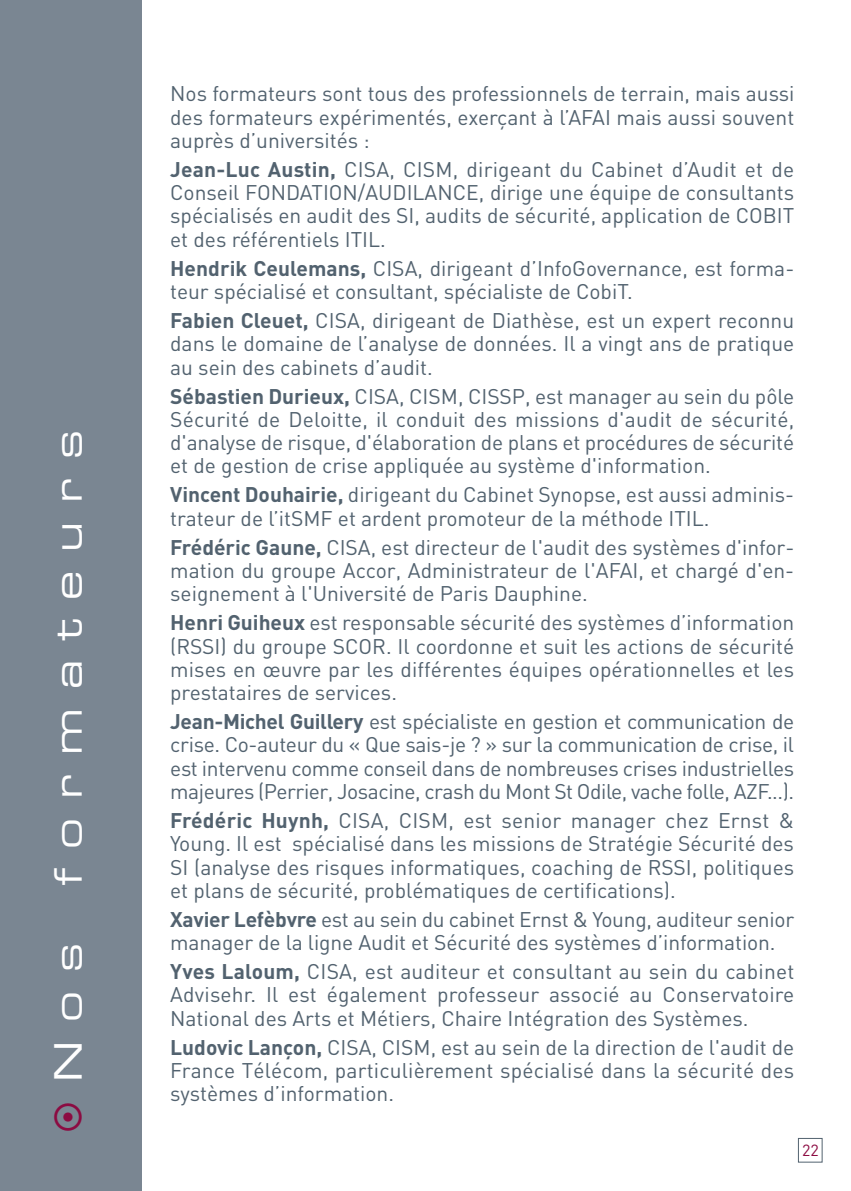
<style>
.page{position:relative;width:851px;height:1191px;background:#fff}
.page>*{position:absolute;margin:0;border:0;box-sizing:border-box;transform-origin:0 0}
.t1{font:38px "Eurostile Extended Two";letter-spacing:.5em;color:#fff}
.t2{font:21px/23.2px "DIN";color:#52626f;text-align:justify}
.t3{font:16px "DIN";color:#8c0b42}
.s1{font-weight:700}
</style>
<div class="page">
<div style="left:797px;top:1138px;width:25px;height:24px;border:1px solid #52626f"></div>
<div style="left:0;top:0;width:142px;height:1191px;background:#7a8692"></div>
<h1 class="t1" style="left:54px;top:886px;width:458px;rotate:-90deg">formateurs</h1>
<h1 class="t1" style="left:54px;top:1082px;width:141px;rotate:-90deg">Nos</h1>
<p class="t2" style="left:170px;top:85px;width:625px">Nos formateurs sont tous des professionnels de terrain, mais aussi des formateurs expérimentés, exerçant à l’AFAI mais aussi souvent auprès d’universités :</p>
<p class="t2" style="left:170px;top:160px;width:625px"><span class="s1">Jean-Luc Austin,</span> CISA, CISM, dirigeant du Cabinet d’Audit et de Conseil FONDATION/AUDILANCE, dirige une équipe de consultants spécialisés en audit des SI, audits de sécurité, application de COBIT et des référentiels ITIL.</p>
<p class="t2" style="left:170px;top:259px;width:625px"><span class="s1">Hendrik Ceulemans,</span> CISA, dirigeant d’InfoGovernance, est forma&shy;teur spécialisé et consultant, spécialiste de CobiT.</p>
<p class="t2" style="left:170px;top:311px;width:625px"><span class="s1">Fabien Cleuet,</span> CISA, dirigeant de Diathèse, est un expert reconnu dans le domaine de l’analyse de données. Il a vingt ans de pratique au sein des cabinets d’audit.</p>
<p class="t2" style="left:170px;top:387px;width:625px"><span class="s1">Sébastien Durieux,</span> CISA, CISM, CISSP, est manager au sein du pôle Sécurité de Deloitte, il conduit des missions d'audit de sécurité, d'analyse de risque, d'élaboration de plans et procédures de sécurité et de gestion de crise appliquée au système d'information.</p>
<p class="t2" style="left:170px;top:486px;width:625px"><span class="s1">Vincent Douhairie,</span> dirigeant du Cabinet Synopse, est aussi adminis&shy;trateur de l’itSMF et ardent promoteur de la méthode ITIL.</p>
<p class="t2" style="left:170px;top:538px;width:625px"><span class="s1">Frédéric Gaune,</span> CISA, est directeur de l'audit des systèmes d'infor&shy;mation du groupe Accor, Administrateur de l'AFAI, et chargé d'en&shy;seignement à l'Université de Paris Dauphine.</p>
<p class="t2" style="left:170px;top:613px;width:625px"><span class="s1">Henri Guiheux</span> est responsable sécurité des systèmes d’information (RSSI) du groupe SCOR. Il coordonne et suit les actions de sécurité mises en œuvre par les différentes équipes opérationnelles et les prestataires de services.</p>
<p class="t2" style="left:170px;top:712px;width:625px"><span class="s1">Jean-Michel Guillery</span> est spécialiste en gestion et communication de crise. Co-auteur du « Que sais-je ? » sur la communication de crise, il est intervenu comme conseil dans de nombreuses crises industrielles majeures (Perrier, Josacine, crash du Mont St Odile, vache folle, AZF...).</p>
<p class="t2" style="left:170px;top:811px;width:625px"><span class="s1">Frédéric Huynh,</span> CISA, CISM, est senior manager chez Ernst &amp; Young. Il est spécialisé dans les missions de Stratégie Sécurité des SI (analyse des risques informatiques, coaching de RSSI, politiques et plans de sécurité, problématiques de certifications).</p>
<p class="t2" style="left:170px;top:910px;width:625px"><span class="s1">Xavier Lefèbvre</span> est au sein du cabinet Ernst &amp; Young, auditeur se nior manager de la ligne Audit et Sécurité des systèmes d’information.</p>
<p class="t2" style="left:170px;top:962px;width:625px"><span class="s1">Yves Laloum,</span> CISA, est auditeur et consultant au sein du cabinet Advisehr. Il est également professeur associé au Conservatoire National des Arts et Métiers, Chaire Intégration des Systèmes.</p>
<p class="t2" style="left:170px;top:1038px;width:625px"><span class="s1">Ludovic Lançon,</span> CISA, CISM, est au sein de la direction de l'audit de France Télécom, particulièrement spécialisé dans la sécurité des systèmes d’information.</p>
<p class="t3" style="left:801px;top:1144px;width:18px">22</p>
</div>
